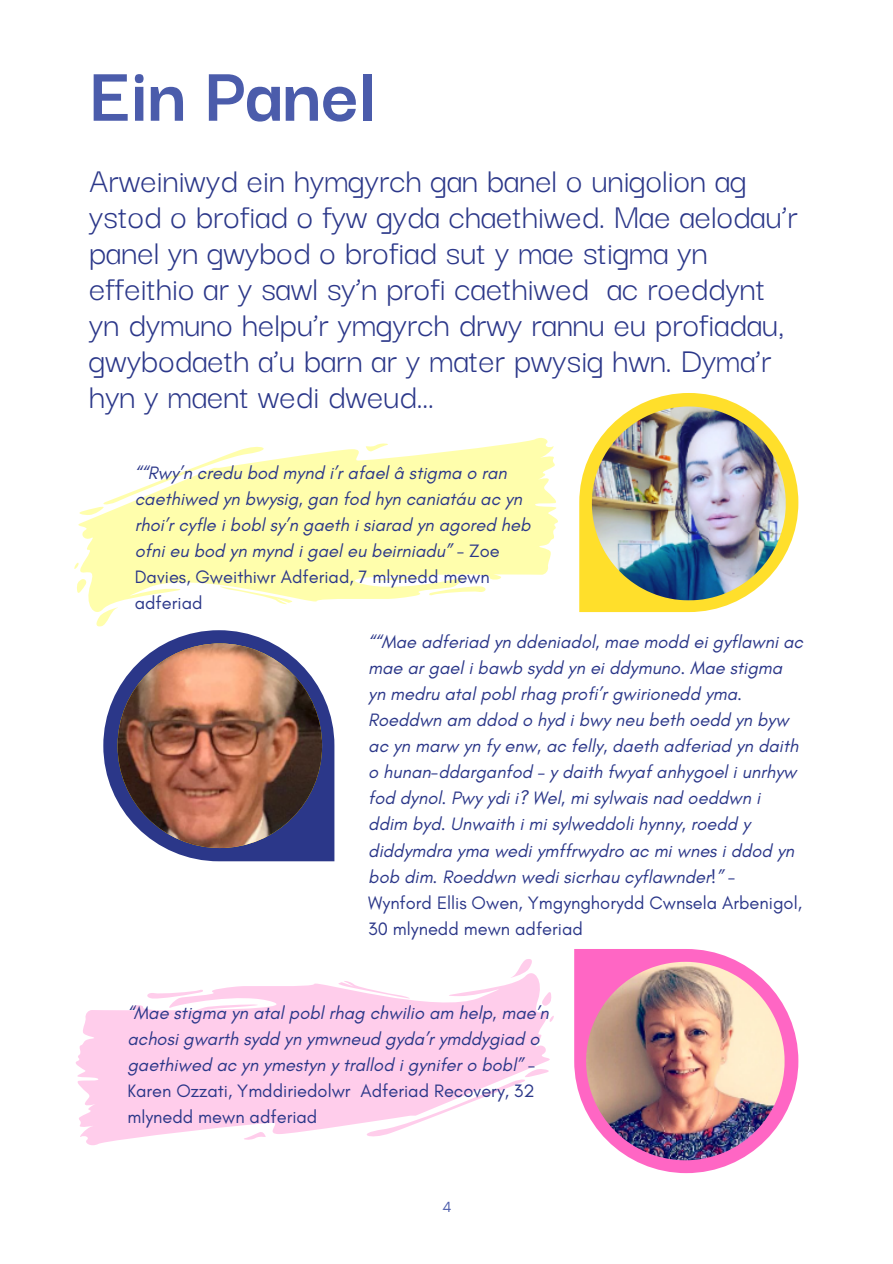
<style>
.page{position:relative;width:893px;height:1264px;background:#fff}
.page>*{position:absolute;margin:0;border:0;box-sizing:border-box;transform-origin:0 0}
.t1{font:700 82.5px "Darker Grotesque";color:#4b5cab}
.t2{font:36.6px/36px "Darker Grotesque";color:#2b3789}
.t3{font:italic 18.3px/26.1px "Glacial Indifference";color:#2b3789}
.t4{font:18.3px/26.1px "Glacial Indifference";color:#2b3789}
.t5{font:15px "Glacial Indifference";color:#4b5cab}
.s1{font-style:normal}
</style>
<div class="page">
<svg style="left:103px;top:630px;width:231px;height:231px;fill:#2b3789"></svg>
<img style="left:117px;top:643px;width:205px;height:205px;border-radius:50%">
<svg style="left:574px;top:949px;width:224px;height:224px"></svg>
<img style="left:586px;top:961px;width:198px;height:199px">
<svg style="left:579px;top:393px;width:219px;height:219px"></svg>
<img style="left:592px;top:406px;width:193px;height:194px">
<svg style="left:78px;top:438px;width:480px;height:174px;fill:#fffeac"></svg>
<svg style="left:78px;top:442px;width:199px;height:73px"></svg>
<svg style="left:95px;top:605px;width:28px;height:22px"></svg>
<svg style="left:77px;top:578px;width:11px;height:19px"></svg>
<svg style="left:74px;top:561px;width:5px;height:10px"></svg>
<svg style="left:365px;top:442px;width:27px;height:10px"></svg>
<svg style="left:428px;top:585px;width:61px;height:11px"></svg>
<svg style="left:218px;top:586px;width:76px;height:18px"></svg>
<svg style="left:75px;top:973px;width:477px;height:173px;fill:#ffcdeb"></svg>
<svg style="left:353px;top:1068px;width:199px;height:72px"></svg>
<svg style="left:505px;top:959px;width:28px;height:20px"></svg>
<svg style="left:540px;top:987px;width:11px;height:19px"></svg>
<svg style="left:549px;top:1013px;width:5px;height:10px"></svg>
<svg style="left:240px;top:1130px;width:26px;height:10px"></svg>
<svg style="left:144px;top:988px;width:60px;height:12px"></svg>
<svg style="left:336px;top:980px;width:76px;height:18px"></svg>
<h1 class="t1" style="left:89px;top:33px;width:287px">Ein Panel</h1>
<p class="t2" style="left:89px;top:160px;width:710px">Arweiniwyd ein hymgyrch gan banel o unigolion ag ystod o brofiad o fyw gyda chaethiwed. Mae aelodau’r panel yn gwybod o brofiad sut y mae stigma yn effeithio ar y sawl sy’n profi caethiwed ac roeddynt yn dymuno helpu’r ymgyrch drwy rannu eu profiadau, gwybodaeth a’u barn ar y mater pwysig hwn. Dyma’r hyn y maent wedi dweud...</p>
<p class="t3" style="left:135px;top:459px;width:397px">““Rwy’n credu bod mynd i’r afael â stigma o ran caethiwed yn bwysig, gan fod hyn caniatáu ac yn rhoi’r cyfle i bobl sy’n gaeth i siarad yn agored heb ofni eu bod yn mynd i gael eu beirniadu” - <span class="s1">Zoe Davies, Gweithiwr Adferiad, 7 mlynedd mewn adferiad</span></p>
<p class="t3" style="left:368px;top:628px;width:436px">““Mae adferiad yn ddeniadol, mae modd ei gyflawni ac mae ar gael i bawb sydd yn ei ddymuno. Mae stigma yn medru atal pobl rhag profi’r gwirionedd yma.<br>Roeddwn am ddod o hyd i bwy neu beth oedd yn byw ac yn marw yn fy enw, ac felly, daeth adferiad yn daith o hunan-ddarganfod – y daith fwyaf anhygoel i unrhyw fod dynol. Pwy ydi i? Wel, mi sylwais nad oeddwn i ddim byd. Unwaith i mi sylweddoli hynny, roedd y diddymdra yma wedi ymffrwydro ac mi wnes i ddod yn bob dim. Roeddwn wedi sicrhau cyflawnder!” -</p>
<p class="t4" style="left:368px;top:889px;width:435px">Wynford Ellis Owen, Ymgynghorydd Cwnsela Arbenigol,<br>30 mlynedd mewn adferiad</p>
<p class="t3" style="left:127px;top:999px;width:423px">“Mae stigma yn atal pobl rhag chwilio am help, mae’n achosi gwarth sydd yn ymwneud gyda’r ymddygiad o gaethiwed ac yn ymestyn y trallod i gynifer o bobl” -</p>
<p class="t4" style="left:127px;top:1077px;width:409px">Karen Ozzati, Ymddiriedolwr Adferiad Recovery, 32 mlynedd mewn adferiad</p>
<p class="t5" style="left:442px;top:1198px;width:11px">4</p>
</div>
